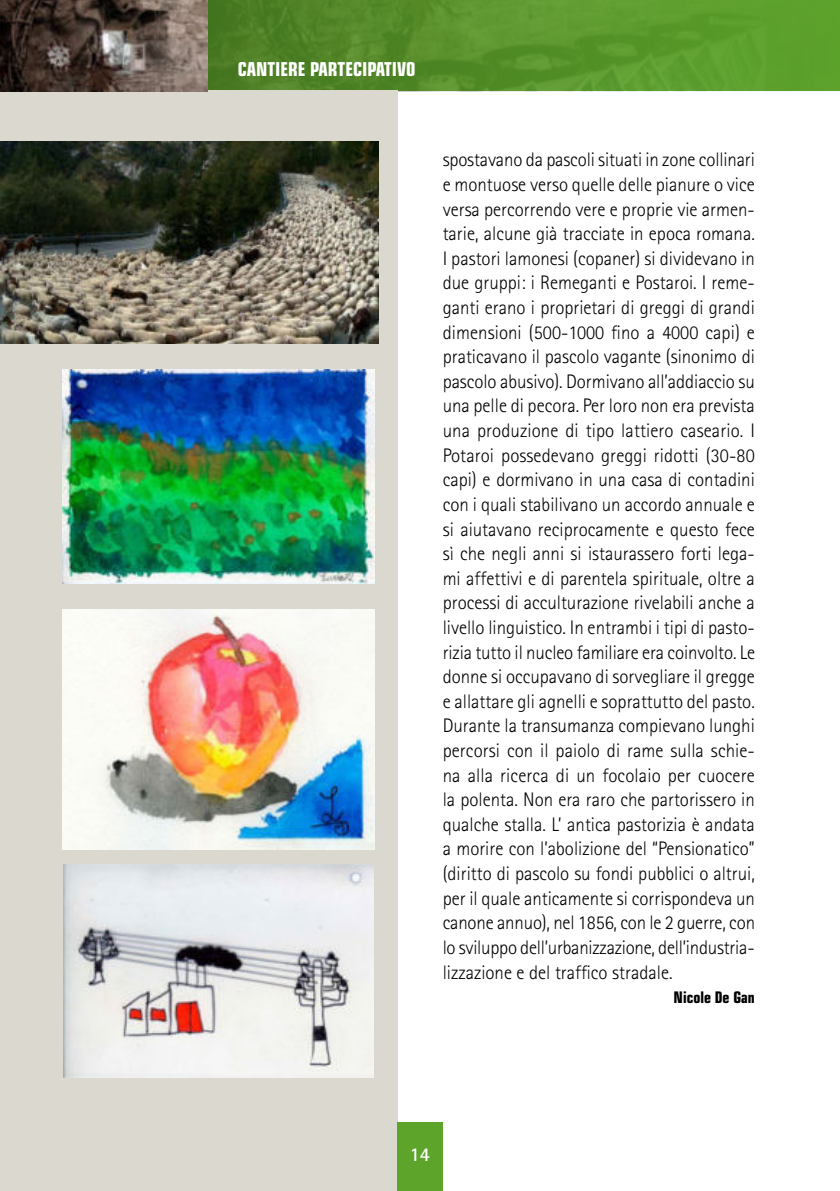
<style>
.page{position:relative;width:840px;height:1191px;background:#fff}
.page>*{position:absolute;margin:0;border:0;box-sizing:border-box;transform-origin:0 0}
.t1{font:300 19.6px/24.6px "Rotis Sans Serif Std";color:#000;text-align:justify;scale:.96 1}
.t2{font:700 19.6px "Rotis Sans Serif Std";color:#fff;scale:.96 1}
.t3{font:700 condensed 19.2px "Eurostile LT Std";color:#fff;scale:.94 1}
.t4{font:700 condensed 16px "Eurostile LT Std";color:#000;scale:.94 1}
</style>
<div class="page">
<img style="left:206px;top:0;width:633px;height:92px">
<div style="left:0;top:91px;width:397px;height:1100px;background:#dbd8d0"></div>
<div style="left:397px;top:1123px;width:45px;height:68px;background:#5da42b"></div>
<svg style="left:0;top:0;width:206px;height:91px;background:#564942"></svg>
<img style="left:62px;top:609px;width:312px;height:240px">
<img style="left:63px;top:864px;width:310px;height:213px">
<img style="left:62px;top:369px;width:312px;height:214px">
<img style="left:0;top:142px;width:379px;height:201px">
<p class="t3" style="left:237px;top:59px;width:191px">CANTIERE PARTECIPATIVO</p>
<p class="t1" style="left:442px;top:147px;width:327px">spostavano da pascoli situati in zone collinari e montuose verso quelle delle pianure o vice versa percorrendo vere e proprie vie armen&shy;tarie, alcune già tracciate in epoca romana.<br>I pastori lamonesi (copaner) si dividevano in due gruppi: i Remeganti e Postaroi. I reme&shy;ganti erano i proprietari di greggi di grandi dimensioni (500-1000 fino a 4000 capi) e praticavano il pascolo vagante (sinonimo di pascolo abusivo). Dormivano all’addiaccio su una pelle di pecora. Per loro non era prevista una produzione di tipo lattiero caseario. I Potaroi possedevano greggi ridotti (30-80 capi) e dormivano in una casa di contadini con i quali stabilivano un accordo annuale e si aiutavano reciprocamente e questo fece sì che negli anni si istaurassero forti lega&shy;mi affettivi e di parentela spirituale, oltre a processi di acculturazione rivelabili anche a livello linguistico. In entrambi i tipi di pasto&shy;rizia tutto il nucleo familiare era coinvolto. Le donne si occupavano di sorvegliare il gregge e allattare gli agnelli e soprattutto del pasto.<br>Durante la transumanza compievano lunghi percorsi con il paiolo di rame sulla schie&shy;na alla ricerca di un focolaio per cuocere la polenta. Non era raro che partorissero in qualche stalla. L’ antica pastorizia è andata a morire con l’abolizione del “Pensionatico” (diritto di pascolo su fondi pubblici o altrui, per il quale anticamente si corrispondeva un canone annuo), nel 1856, con le 2 guerre, con lo sviluppo dell’urbanizzazione, dell’industria&shy;lizzazione e del traffico stradale.</p>
<p class="t4" style="left:673px;top:991px;width:88px">Nicole De Gan</p>
<p class="t2" style="left:409px;top:1146px;width:23px">14</p>
</div>
